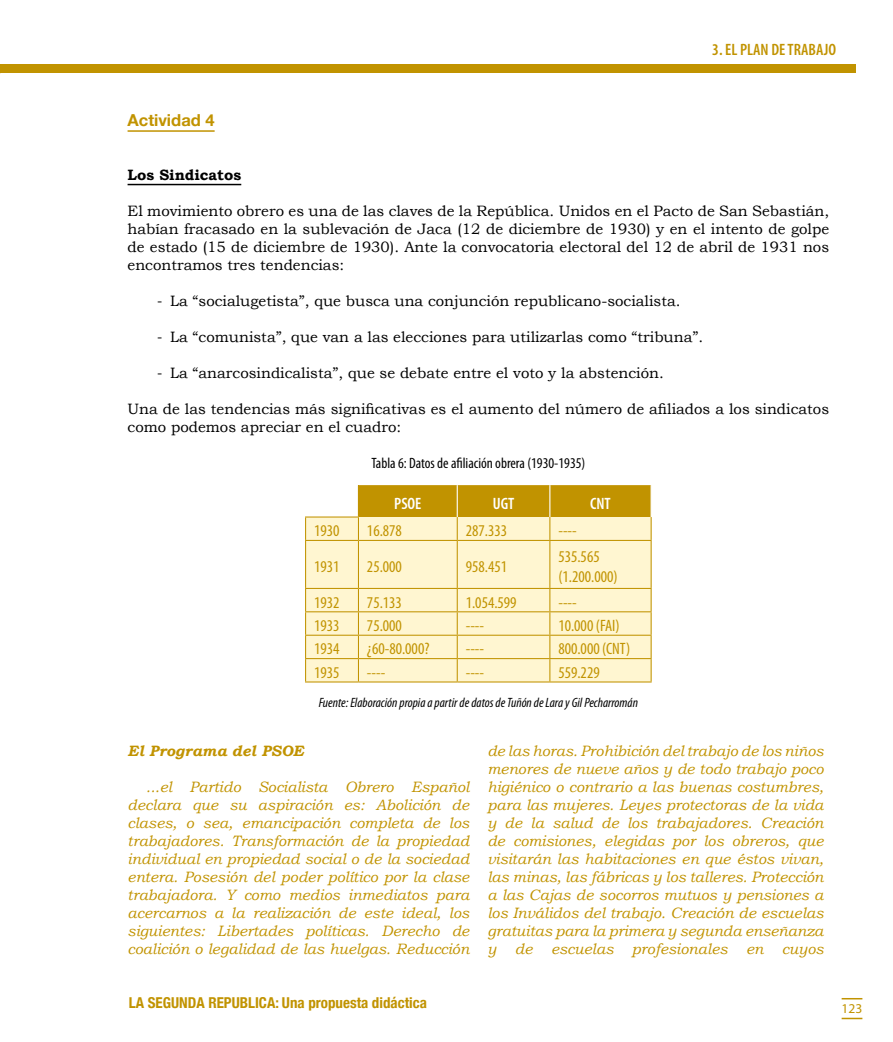
<style>
.page{position:relative;width:893px;height:1042px;background:#fff}
.page>*{position:absolute;margin:0;border:0;box-sizing:border-box;transform-origin:0 0}
.t1{font:condensed 16.5px/19.8px "Myriad Pro";color:#c19300}
.t2{font:600 condensed 16.5px "Myriad Pro";color:#c19300}
.t3{font:700 16.5px "Helvetica Neue";color:#c19300}
.t4{font:600 condensed 16.5px "Myriad Pro";color:#fff}
.t5{font:italic 15px/18px "Bookman Old Style";color:#c19300;text-align:justify}
.t6{font:15px/18px "Bookman Old Style";color:#000;text-align:justify}
.t7{font:condensed 15px "Myriad Pro";color:#000}
.t8{font:700 condensed 15px "Helvetica Neue";color:#c19300}
.t9{font:italic 700 15px "Bookman Old Style";color:#c19300}
.t10{font:700 15px "Bookman Old Style";color:#000}
.t11{font:italic condensed 13.5px "Myriad Pro";color:#000}
.t12{font:13.5px "Myriad Pro";color:#c19300}
.s1{font-family:"Myriad Pro"}
</style>
<div class="page">
<svg style="left:0;top:65px;width:2px;height:8px"></svg>
<div style="left:2px;top:65px;width:854px;height:8px;background:#c19300"></div>
<hr style="left:842px;top:1017px;width:20px;height:2px;background:#c19300">
<svg style="left:842px;top:998px;width:20px;height:1px"></svg>
<hr style="left:128px;top:130px;width:87px;height:2px;background:#c19300">
<hr style="left:128px;top:184px;width:113px;height:1px;background:#000">
<div style="left:306px;top:517px;width:345px;height:164px;background:#fff6d1"></div>
<hr style="left:305px;top:540px;width:53px;height:1px;background:#c19300">
<hr style="left:358px;top:540px;width:99px;height:1px;background:#c19300">
<hr style="left:358px;top:541px;width:1px;height:47px;background:#c19300">
<hr style="left:457px;top:540px;width:93px;height:1px;background:#c19300">
<hr style="left:457px;top:541px;width:1px;height:47px;background:#c19300">
<hr style="left:550px;top:540px;width:102px;height:1px;background:#c19300">
<hr style="left:549px;top:541px;width:1px;height:47px;background:#c19300">
<hr style="left:305px;top:588px;width:53px;height:1px;background:#c19300">
<hr style="left:358px;top:588px;width:99px;height:1px;background:#c19300">
<hr style="left:457px;top:588px;width:93px;height:1px;background:#c19300">
<hr style="left:550px;top:588px;width:102px;height:1px;background:#c19300">
<hr style="left:305px;top:611px;width:53px;height:1px;background:#c19300">
<hr style="left:358px;top:611px;width:99px;height:1px;background:#c19300">
<hr style="left:457px;top:611px;width:93px;height:1px;background:#c19300">
<hr style="left:550px;top:611px;width:102px;height:1px;background:#c19300">
<hr style="left:305px;top:635px;width:53px;height:1px;background:#c19300">
<hr style="left:358px;top:635px;width:99px;height:1px;background:#c19300">
<hr style="left:457px;top:635px;width:93px;height:1px;background:#c19300">
<hr style="left:550px;top:635px;width:102px;height:1px;background:#c19300">
<hr style="left:305px;top:658px;width:53px;height:1px;background:#c19300">
<hr style="left:358px;top:658px;width:99px;height:1px;background:#c19300">
<svg style="left:358px;top:589px;width:1px;height:92px"></svg>
<hr style="left:457px;top:658px;width:93px;height:1px;background:#c19300">
<svg style="left:457px;top:589px;width:1px;height:92px"></svg>
<hr style="left:550px;top:658px;width:102px;height:1px;background:#c19300">
<svg style="left:549px;top:589px;width:1px;height:92px"></svg>
<svg style="left:305px;top:517px;width:1px;height:23px"></svg>
<hr style="left:305px;top:541px;width:1px;height:47px;background:#c19300">
<hr style="left:651px;top:541px;width:1px;height:47px;background:#c19300">
<svg style="left:305px;top:589px;width:1px;height:92px"></svg>
<svg style="left:651px;top:589px;width:1px;height:92px"></svg>
<hr style="left:305px;top:681px;width:53px;height:1px;background:#c19300">
<hr style="left:358px;top:681px;width:99px;height:1px;background:#c19300">
<hr style="left:457px;top:681px;width:93px;height:1px;background:#c19300">
<hr style="left:550px;top:681px;width:102px;height:1px;background:#c19300">
<svg style="left:358px;top:485px;width:294px;height:55px"></svg>
<hr style="left:305px;top:516px;width:54px;height:1px;background:#c19300">
<p class="t3" style="left:128px;top:110px;width:89px">Actividad 4</p>
<p class="t2" style="left:712px;top:39px;width:90px">3. EL PLAN DE TRABA</p>
<p class="t2" style="left:824px;top:39px;width:13px">JO</p>
<p class="t10" style="left:128px;top:166px;width:115px">Los Sindicatos</p>
<p class="t6" style="left:128px;top:202px;width:703px">El movimiento obrero es una de las claves de la República. Unidos en el Pacto de San Sebastián, habían fracasado en la sublevación de Jaca (12 de diciembre de 1930) y en el intento de golpe de estado (15 de diciembre de 1930). Ante la convocatoria electoral del 12 de abril de 1931 nos encontramos tres tendencias:</p>
<p class="t6" style="left:157px;top:292px;width:525px"><span class="s1">-</span> La “socialugetista”, que busca una conjunción republicano-socialista.</p>
<p class="t6" style="left:157px;top:328px;width:547px"><span class="s1">-</span> La “comunista”, que van a las elecciones para utilizarlas como “tribuna”.</p>
<p class="t6" style="left:157px;top:364px;width:508px"><span class="s1">-</span> La “anarcosindicalista”, que se debate entre el voto y la abstención.</p>
<p class="t6" style="left:128px;top:400px;width:703px">Una de las tendencias más significativas es el aumento del número de afiliados a los sindicatos como podemos apreciar en el cuadro:</p>
<p class="t7" style="left:371px;top:454px;width:215px">Tabla 6: Datos de afiliación obrera (1930-1935)</p>
<p class="t4" style="left:394px;top:493px;width:29px">PSOE</p>
<p class="t4" style="left:493px;top:493px;width:23px">UGT</p>
<p class="t4" style="left:590px;top:493px;width:22px">CNT</p>
<p class="t1" style="left:314px;top:520px;width:27px">1930</p>
<p class="t1" style="left:367px;top:520px;width:36px">16.878</p>
<p class="t1" style="left:466px;top:520px;width:43px">287.333</p>
<p class="t1" style="left:558px;top:520px;width:20px">----</p>
<p class="t1" style="left:314px;top:556px;width:27px">1931</p>
<p class="t1" style="left:367px;top:556px;width:36px">25.000</p>
<p class="t1" style="left:466px;top:556px;width:43px">958.451</p>
<p class="t1" style="left:558px;top:546px;width:61px">535.565 (1.200.000)</p>
<p class="t1" style="left:314px;top:592px;width:27px">1932</p>
<p class="t1" style="left:367px;top:592px;width:36px">75.133</p>
<p class="t1" style="left:466px;top:592px;width:52px">1.054.599</p>
<p class="t1" style="left:558px;top:592px;width:20px">----</p>
<p class="t1" style="left:314px;top:615px;width:27px">1933</p>
<p class="t1" style="left:367px;top:615px;width:36px">75.000</p>
<p class="t1" style="left:466px;top:615px;width:20px">----</p>
<p class="t1" style="left:558px;top:615px;width:63px">10.000 (FAI)</p>
<p class="t1" style="left:314px;top:639px;width:27px">1934</p>
<p class="t1" style="left:367px;top:639px;width:64px">¿60-80.000?</p>
<p class="t1" style="left:466px;top:639px;width:20px">----</p>
<p class="t1" style="left:558px;top:639px;width:73px">800.000 (CNT)</p>
<p class="t1" style="left:314px;top:662px;width:27px">1935</p>
<p class="t1" style="left:367px;top:662px;width:20px">----</p>
<p class="t1" style="left:466px;top:662px;width:20px">----</p>
<p class="t1" style="left:558px;top:662px;width:43px">559.229</p>
<p class="t11" style="left:319px;top:694px;width:321px">Fuente: Elaboración propia a partir de datos de Tuñón de Lara y Gil Pecharromán</p>
<p class="t9" style="left:128px;top:742px;width:178px">El Programa del PSOE</p>
<p class="t5" style="left:128px;top:778px;width:343px;text-indent:19px">...el Partido Socialista Obrero Español declara que su aspiración es: Abolición de clases, o sea, emancipación completa de los trabajadores. Transformación de la propiedad individual en propiedad social o de la sociedad entera. Posesión del poder político por la clase trabajadora. Y como medios inmediatos para acercarnos a la realización de este ideal, los siguientes: Libertades políticas. Derecho de coalición o legalidad de las huelgas. Reducción</p>
<p class="t5" style="left:487px;top:742px;width:338px">de las horas. Prohibición del trabajo de los niños menores de nueve años y de todo trabajo poco higiénico o contrario a las buenas costumbres, para las mujeres. Leyes protectoras de la vida y de la salud de los trabajadores. Creación de comisiones, elegidas por los obreros, que visitarán las habitaciones en que éstos vivan, las minas, las fábricas y los talleres. Protección a las Cajas de socorros mutuos y pensiones a los Inválidos del trabajo. Creación de escuelas gratuitas para la primera y segunda enseñanza y de escuelas profesionales en cuyos</p>
<p class="t8" style="left:129px;top:994px;width:299px">LA SEGUNDA REPUBLICA: Una propuesta didáctica</p>
<p class="t12" style="left:842px;top:1000px;width:22px">123</p>
</div>
